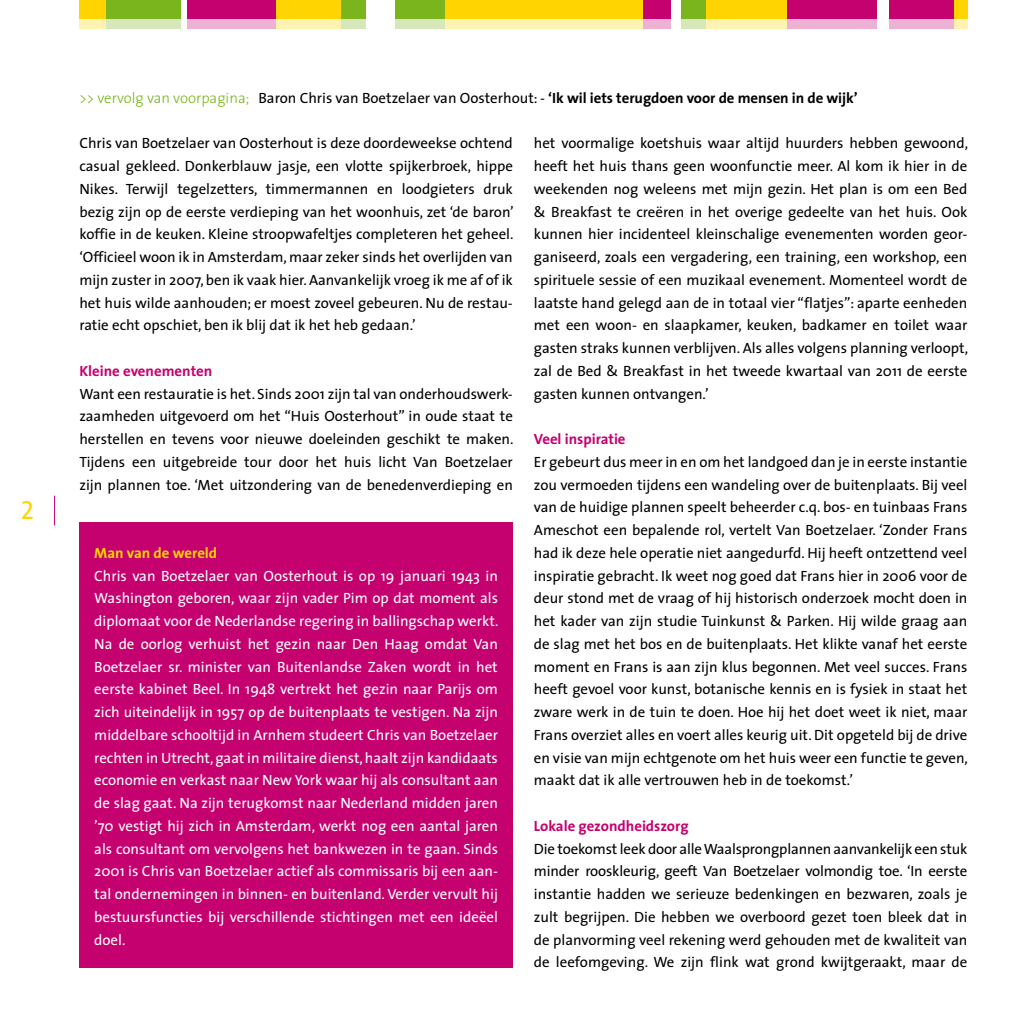
<style>
.page{position:relative;width:1017px;height:1017px;background:#fff}
.page>*{position:absolute;margin:0;border:0;box-sizing:border-box;transform-origin:0 0}
.t1{font:26.25px "The Sans Caps";color:#ffd400}
.Platte_Tekst{font:14.88px/22.8px "The Sans";color:#000;text-align:justify}
.Platte_Tekst-2{font:14.88px/22.8px "The Sans";color:#fff;text-align:justify}
.Platte_Tekst-3{font:700 14.88px "The Sans";letter-spacing:-.005em;color:#000}
.Subkopje{font:700 14.88px "The Sans";color:#c5006f}
.Subkopje-2{font:700 14.88px "The Sans";color:#ffd400}
.s1{font-weight:300;color:#7ab51d}
.s2{font-weight:400}
</style>
<div class="page">
<div style="left:79px;top:0;width:28px;height:29px;background:#ffd400"></div>
<div style="left:107px;top:0;width:74px;height:29px;background:#7ab51d"></div>
<div style="left:187px;top:0;width:90px;height:29px;background:#c5006f"></div>
<div style="left:277px;top:0;width:64px;height:29px;background:#ffd400"></div>
<div style="left:341px;top:0;width:25px;height:29px;background:#7ab51d"></div>
<div style="left:396px;top:0;width:49px;height:29px;background:#7ab51d"></div>
<div style="left:445px;top:0;width:199px;height:29px;background:#ffd400"></div>
<div style="left:644px;top:0;width:27px;height:29px;background:#c5006f"></div>
<div style="left:681px;top:0;width:25px;height:29px;background:#7ab51d"></div>
<div style="left:706px;top:0;width:82px;height:29px;background:#ffd400"></div>
<div style="left:788px;top:0;width:89px;height:29px;background:#c5006f"></div>
<div style="left:889px;top:0;width:65px;height:29px;background:#c5006f"></div>
<div style="left:954px;top:0;width:13px;height:29px;background:#ffd400"></div>
<svg style="left:79px;top:19px;width:888px;height:10px;background:#f1ddc2"></svg>
<svg style="left:54px;top:496px;width:1px;height:29px"></svg>
<div style="left:79px;top:522px;width:434px;height:445px;background:#c5006f"></div>
<p class="t1" style="left:21px;top:488px;width:15px">2</p>
<p class="Platte_Tekst-3" style="left:79px;top:85px;width:780px"><span class="s1">&gt;&gt; vervolg van voorpagina;</span> <span class="s2">Baron Chris van Boetzelaer van Oosterhout: -</span> ‘Ik wil iets terugdoen voor de mensen in de wijk’</p>
<p class="Platte_Tekst" style="left:79px;top:131px;width:436px">Chris van Boetzelaer van Oosterhout is deze doordeweekse ochtend casual gekleed. Donkerblauw jasje, een vlotte spijkerbroek, hippe Nikes. Terwijl tegelzetters, timmermannen en loodgieters druk bezig zijn op de eerste verdieping van het woonhuis, zet ‘de baron’ koffie in de keuken. Kleine stroopwafeltjes completeren het geheel. ‘Officieel woon ik in Amsterdam, maar zeker sinds het overlijden van mijn zuster in 2007, ben ik vaak hier. Aanvankelijk vroeg ik me af of ik het huis wilde aanhouden; er moest zoveel gebeuren. Nu de restau&shy;ratie echt opschiet, ben ik blij dat ik het heb gedaan.’</p>
<p class="Subkopje" style="left:79px;top:358px;width:135px">Kleine evenementen</p>
<p class="Platte_Tekst" style="left:79px;top:382px;width:436px">Want een restauratie is het. Sinds 2001 zijn tal van onderhoudswerk&shy;zaamheden uitgevoerd om het “Huis Oosterhout” in oude staat te herstellen en tevens voor nieuwe doeleinden geschikt te maken.<br>Tijdens een uitgebreide tour door het huis licht Van Boetzelaer zijn plannen toe. ‘Met uitzondering van de benedenverdieping en</p>
<p class="Platte_Tekst" style="left:534px;top:131px;width:436px">het voormalige koetshuis waar altijd huurders hebben gewoond, heeft het huis thans geen woonfunctie meer. Al kom ik hier in de weekenden nog weleens met mijn gezin. Het plan is om een Bed &amp; Breakfast te creëren in het overige gedeelte van het huis. Ook kunnen hier incidenteel kleinschalige evenementen worden geor&shy;ganiseerd, zoals een vergadering, een training, een workshop, een spirituele sessie of een muzikaal evenement. Momenteel wordt de laatste hand gelegd aan de in totaal vier “flatjes”: aparte eenheden met een woon- en slaapkamer, keuken, badkamer en toilet waar gasten straks kunnen verblijven. Als alles volgens planning verloopt, zal de Bed &amp; Breakfast in het tweede kwartaal van 2011 de eerste gasten kunnen ontvangen.’</p>
<p class="Subkopje" style="left:534px;top:427px;width:93px">Veel inspiratie</p>
<p class="Platte_Tekst" style="left:534px;top:450px;width:436px">Er gebeurt dus meer in en om het landgoed dan je in eerste instantie zou vermoeden tijdens een wandeling over de buitenplaats. Bij veel van de huidige plannen speelt beheerder c.q. bos- en tuinbaas Frans Ameschot een bepalende rol, vertelt Van Boetzelaer. ‘Zonder Frans had ik deze hele operatie niet aangedurfd. Hij heeft ontzettend veel inspiratie gebracht. Ik weet nog goed dat Frans hier in 2006 voor de deur stond met de vraag of hij historisch onderzoek mocht doen in het kader van zijn studie Tuinkunst &amp; Parken. Hij wilde graag aan de slag met het bos en de buitenplaats. Het klikte vanaf het eerste moment en Frans is aan zijn klus begonnen. Met veel succes. Frans heeft gevoel voor kunst, botanische kennis en is fysiek in staat het zware werk in de tuin te doen. Hoe hij het doet weet ik niet, maar Frans overziet alles en voert alles keurig uit. Dit opgeteld bij de drive en visie van mijn echtgenote om het huis weer een functie te geven, maakt dat ik alle vertrouwen heb in de toekomst.’</p>
<p class="Subkopje" style="left:534px;top:813px;width:156px">Lokale gezondheidszorg</p>
<p class="Platte_Tekst" style="left:534px;top:837px;width:435px">Die toekomst leek door alle Waalsprongplannen aanvankelijk een stuk minder rooskleurig, geeft Van Boetzelaer volmondig toe. ‘In eerste instantie hadden we serieuze bedenkingen en bezwaren, zoals je zult begrijpen. Die hebben we overboord gezet toen bleek dat in de planvorming veel rekening werd gehouden met de kwaliteit van de leefomgeving. We zijn flink wat grond kwijtgeraakt, maar de</p>
<p class="Subkopje-2" style="left:94px;top:540px;width:124px">Man van de wereld</p>
<p class="Platte_Tekst-2" style="left:94px;top:564px;width:406px">Chris van Boetzelaer van Oosterhout is op 19 januari 1943 in Washington geboren, waar zijn vader Pim op dat moment als diplomaat voor de Nederlandse regering in ballingschap werkt.<br>Na de oorlog verhuist het gezin naar Den Haag omdat Van Boetzelaer sr. minister van Buitenlandse Zaken wordt in het eerste kabinet Beel. In 1948 vertrekt het gezin naar Parijs om zich uiteindelijk in 1957 op de buitenplaats te vestigen. Na zijn middelbare schooltijd in Arnhem studeert Chris van Boetzelaer rechten in Utrecht, gaat in militaire dienst, haalt zijn kandidaats economie en verkast naar New York waar hij als consultant aan de slag gaat. Na zijn terugkomst naar Nederland midden jaren ’70 vestigt hij zich in Amsterdam, werkt nog een aantal jaren als consultant om vervolgens het bankwezen in te gaan. Sinds 2001 is Chris van Boetzelaer actief als commissaris bij een aan&shy;tal ondernemingen in binnen- en buitenland. Verder vervult hij bestuursfuncties bij verschillende stichtingen met een ideëel doel.</p>
</div>
